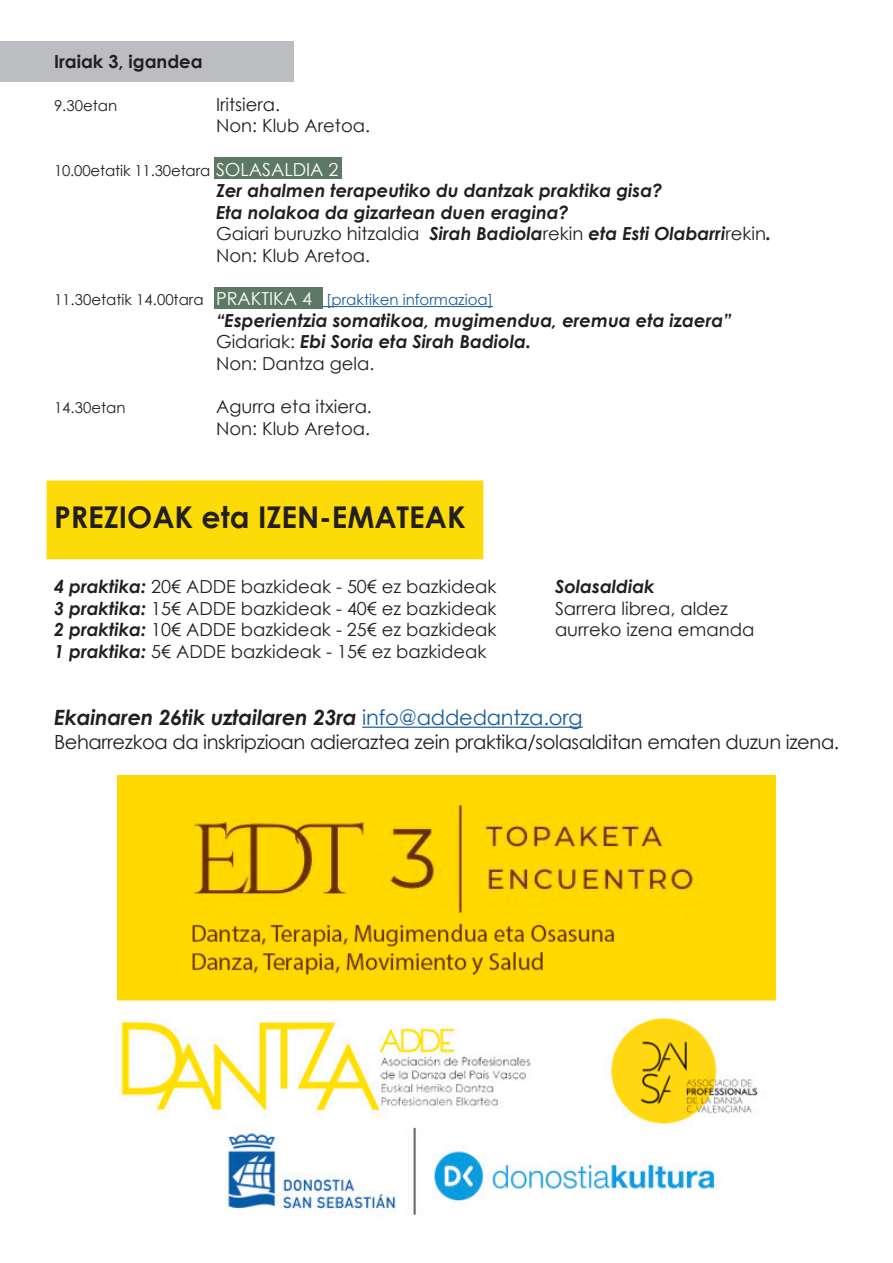
<style>
.page{position:relative;width:893px;height:1263px;background:#fff}
.page>*{position:absolute;margin:0;border:0;box-sizing:border-box;transform-origin:0 0}
.t1{font:700 30px "Century Gothic";color:#231f20}
.t2{font:italic 700 21px "Century Gothic";letter-spacing:-.01em;color:#231f20}
.t3{font:19.5px "Century Gothic";letter-spacing:-.02em;color:#231f20}
.t4{font:18px "Century Gothic";color:#231f20}
.t5{font:italic 700 18px "Century Gothic";color:#231f20}
.t6{font:700 18px "Century Gothic";color:#231f20}
.t7{font:15px "Century Gothic";color:#175d9e}
.t8{font:15px "Century Gothic";letter-spacing:-.01em;color:#231f20}
.s1{font-size:18px;color:#fff}
.s2{font-weight:700;font-style:italic}
.s3{color:#231f20}
.s4{font-weight:400;font-style:normal}
.s5{font-weight:400;font-style:normal;color:#175d9e}
</style>
<div class="page">
<div style="left:47px;top:480px;width:436px;height:79px;background:#fddb08"></div>
<div style="left:215px;top:157px;width:127px;height:22px;background:#5d7963"></div>
<div style="left:215px;top:287px;width:108px;height:22px;background:#5d7963"></div>
<div style="left:0;top:41px;width:293px;height:41px;background:#bcbdc0"></div>
<hr style="left:322px;top:306px;width:171px;height:1px;background:#175d9e">
<hr style="left:362px;top:727px;width:221px;height:1px;background:#175d9e">
<img style="left:117px;top:775px;width:659px;height:440px">
<p class="t6" style="left:54px;top:47px;width:150px">Iraiak 3, igandea</p>
<p class="t8" style="left:54px;top:95px;width:65px">9.30etan</p>
<p class="t4" style="left:216px;top:92px;width:66px">Iritsiera.</p>
<p class="t4" style="left:216px;top:113px;width:156px">Non: Klub Aretoa.</p>
<p class="t8" style="left:54px;top:160px;width:286px">10.00etatik 11.30etara <span class="s1">SOLASALDIA 2</span></p>
<p class="t5" style="left:216px;top:177px;width:448px">Zer ahalmen terapeutiko du dantzak praktika gisa?</p>
<p class="t5" style="left:216px;top:199px;width:354px">Eta nolakoa da gizartean duen eragina?</p>
<p class="t4" style="left:216px;top:221px;width:557px">Gaiari buruzko hitzaldia <span class="s2">Sirah Badiola</span>rekin <span class="s2">eta Esti Olabarri</span>rekin<span class="s2">.</span></p>
<p class="t4" style="left:216px;top:243px;width:156px">Non: Klub Aretoa.</p>
<p class="t7" style="left:54px;top:289px;width:440px"><span class="s3">11.30etatik 14.00tara</span> <span class="s1">PRAKTIKA 4</span> [praktiken informazioa]</p>
<p class="t5" style="left:216px;top:307px;width:517px">“Esperientzia somatikoa, mugimendua, eremua eta izaera”</p>
<p class="t5" style="left:216px;top:328px;width:317px"><span class="s4">Gidariak:</span> Ebi Soria eta Sirah Badiola.</p>
<p class="t4" style="left:216px;top:351px;width:160px">Non: Dantza gela.</p>
<p class="t8" style="left:54px;top:397px;width:73px">14.30etan</p>
<p class="t4" style="left:216px;top:394px;width:157px">Agurra eta itxiera.</p>
<p class="t4" style="left:216px;top:416px;width:156px">Non: Klub Aretoa.</p>
<p class="t1" style="left:54px;top:495px;width:413px">PREZIOAK eta IZEN-EMATEAK</p>
<p class="t4" style="left:54px;top:574px;width:444px"><span class="s2">4 praktika:</span> 20€ ADDE bazkideak - 50€ ez bazkideak</p>
<p class="t5" style="left:555px;top:573px;width:101px">Solasaldiak</p>
<p class="t4" style="left:54px;top:596px;width:444px"><span class="s2">3 praktika:</span> 15€ ADDE bazkideak - 40€ ez bazkideak</p>
<p class="t4" style="left:555px;top:596px;width:174px">Sarrera librea, aldez</p>
<p class="t4" style="left:54px;top:617px;width:444px"><span class="s2">2 praktika:</span> 10€ ADDE bazkideak - 25€ ez bazkideak</p>
<p class="t4" style="left:555px;top:617px;width:201px">aurreko izena emanda</p>
<p class="t4" style="left:54px;top:639px;width:434px"><span class="s2">1 praktika:</span> 5€ ADDE bazkideak - 15€ ez bazkideak</p>
<p class="t2" style="left:54px;top:702px;width:530px">Ekainaren 26tik uztailaren 23ra <span class="s5">info@addedantza.org</span></p>
<p class="t3" style="left:54px;top:728px;width:787px">Beharrezkoa da inskripzioan adieraztea zein praktika/solasalditan ematen duzun izena.</p>
</div>
